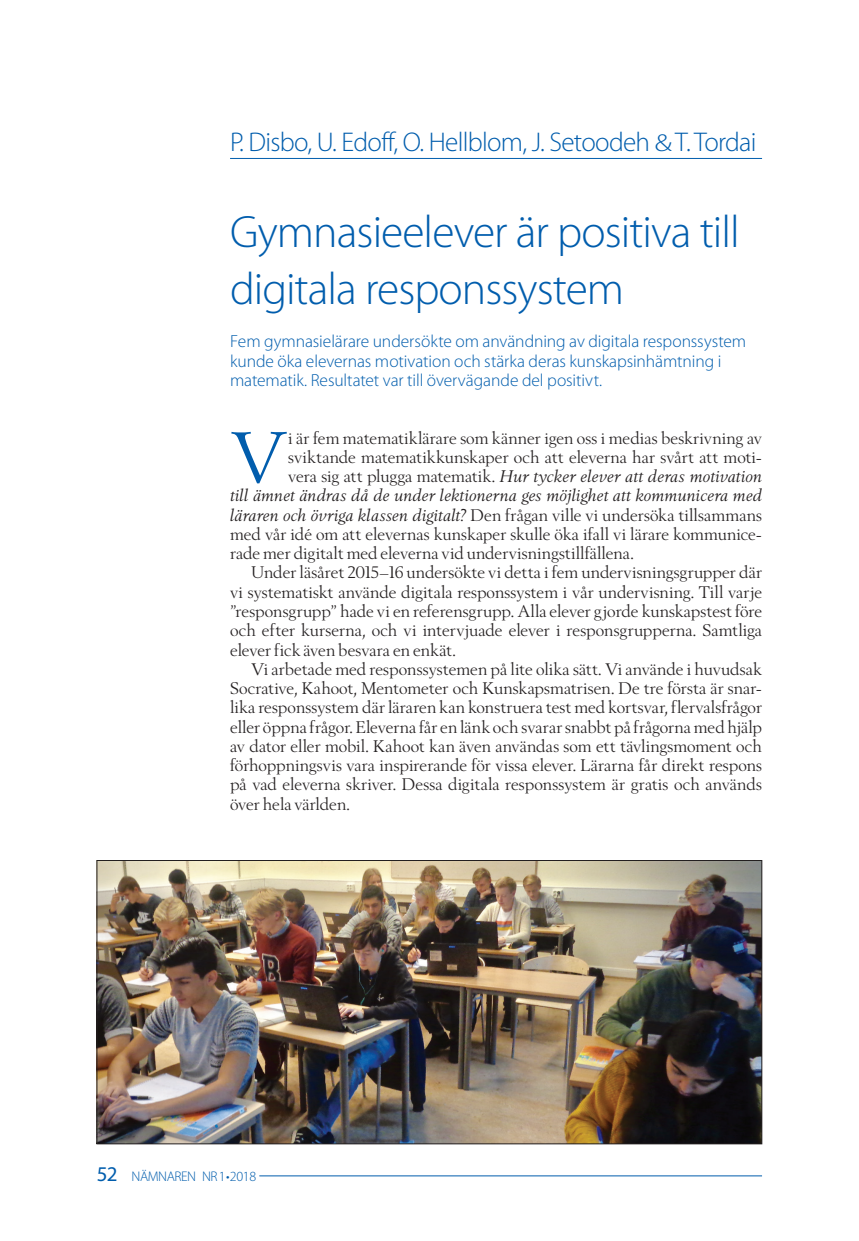
<style>
.page{position:relative;width:859px;height:1241px;background:#fff}
.page>*{position:absolute;margin:0;border:0;box-sizing:border-box;transform-origin:0 0}
.t1{font:71.05px "Berling Nova Display Pro";color:#015dad}
.t2{font:300 45.5px/57.8px "Myriad Pro";letter-spacing:-.02em;color:#015dad}
.t3{font:300 27.12px "Myriad Pro";letter-spacing:-.025em;color:#015dad}
.t4{font:300 17.5px/19.2px "Myriad Pro";letter-spacing:-.005em;color:#015dad}
.t5{font:16.62px "Berling Nova Display Pro";letter-spacing:.005em;color:#231f20}
.t6{font:italic 16.62px "Berling Nova Display Pro";letter-spacing:.005em;color:#231f20}
.t7{font:300 14px "Myriad Pro";letter-spacing:-.03em;color:#015dad}
.s1{font-size:24.5px}
.s2{font-style:normal}
.s3{font-style:italic}
.s4{font-weight:400;font-size:21px}
</style>
<div class="page">
<hr style="left:230px;top:158px;width:531px;height:1px;background:#015dad">
<img style="left:99px;top:862px;width:660px;height:279px">
<div style="left:97px;top:860px;width:664px;height:283px;border:1px solid #231f20"></div>
<hr style="left:259px;top:1175px;width:502px;height:1px;background:#015dad">
<h3 class="t3" style="left:230px;top:127px;width:527px">P. Disbo, U. Edoff, O. Hellblom, J. Setoodeh <span class="s1">&amp;</span> T. Tordai</h3>
<h2 class="t2" style="left:230px;top:203px;width:511px">Gymnasieelever är positiva till digitala responssystem</h2>
<p class="t4" style="left:230px;top:332px;width:517px">Fem gymnasielärare undersökte om användning av digitala responssystem kunde öka elevernas motivation och stärka deras kunskapsinhämtning i matematik. Resultatet var till övervägande del positivt.</p>
<h1 class="t1" style="left:230px;top:414px;width:60px">V</h1>
<p class="t5" style="left:288px;top:427px;width:475px">i är fem matematiklärare som känner igen oss i medias beskrivning av</p>
<p class="t5" style="left:288px;top:447px;width:475px">sviktande matematikkunskaper och att eleverna har svårt att moti-</p>
<p class="t6" style="left:288px;top:466px;width:475px"><span class="s2">vera sig att plugga matematik.</span> Hur tycker elever att deras motivation</p>
<p class="t6" style="left:230px;top:486px;width:533px">till ämnet ändras då de under lektionerna ges möjlighet att kommunicera med</p>
<p class="t5" style="left:230px;top:504px;width:533px"><span class="s3">läraren och övriga klassen digitalt?</span> Den frågan ville vi undersöka tillsammans</p>
<p class="t5" style="left:230px;top:524px;width:533px">med vår idé om att elevernas kunskaper skulle öka ifall vi lärare kommunice-</p>
<p class="t5" style="left:230px;top:543px;width:405px">rade mer digitalt med eleverna vid undervisningstillfällena.</p>
<p class="t5" style="left:251px;top:562px;width:512px">Under läsåret 2015–16 undersökte vi detta i fem undervisningsgrupper där</p>
<p class="t5" style="left:230px;top:581px;width:533px">vi systematiskt använde digitala responssystem i vår undervisning. Till varje</p>
<p class="t5" style="left:230px;top:601px;width:533px">”responsgrupp” hade vi en referensgrupp. Alla elever gjorde kunskapstest före</p>
<p class="t5" style="left:230px;top:620px;width:533px">och efter kurserna, och vi intervjuade elever i responsgrupperna. Samtliga</p>
<p class="t5" style="left:230px;top:639px;width:227px">elever fick även besvara en enkät.</p>
<p class="t5" style="left:251px;top:658px;width:512px">Vi arbetade med responssystemen på lite olika sätt. Vi använde i huvudsak</p>
<p class="t5" style="left:230px;top:678px;width:533px">Socrative, Kahoot, Mentometer och Kunskapsmatrisen. De tre första är snar-</p>
<p class="t5" style="left:230px;top:697px;width:533px">lika responssystem där läraren kan konstruera test med kortsvar, flervalsfrågor</p>
<p class="t5" style="left:230px;top:716px;width:533px">eller öppna frågor. Eleverna får en länk och svarar snabbt på frågorna med hjälp</p>
<p class="t5" style="left:230px;top:735px;width:533px">av dator eller mobil. Kahoot kan även användas som ett tävlingsmoment och</p>
<p class="t5" style="left:230px;top:755px;width:533px">förhoppningsvis vara inspirerande för vissa elever. Lärarna får direkt respons</p>
<p class="t5" style="left:230px;top:774px;width:533px">på vad eleverna skriver. Dessa digitala responssystem är gratis och används</p>
<p class="t5" style="left:230px;top:793px;width:121px">över hela världen.</p>
<p class="t7" style="left:97px;top:1168px;width:161px"><span class="s4">52</span> NÄMNAREN NR1•2018</p>
</div>
